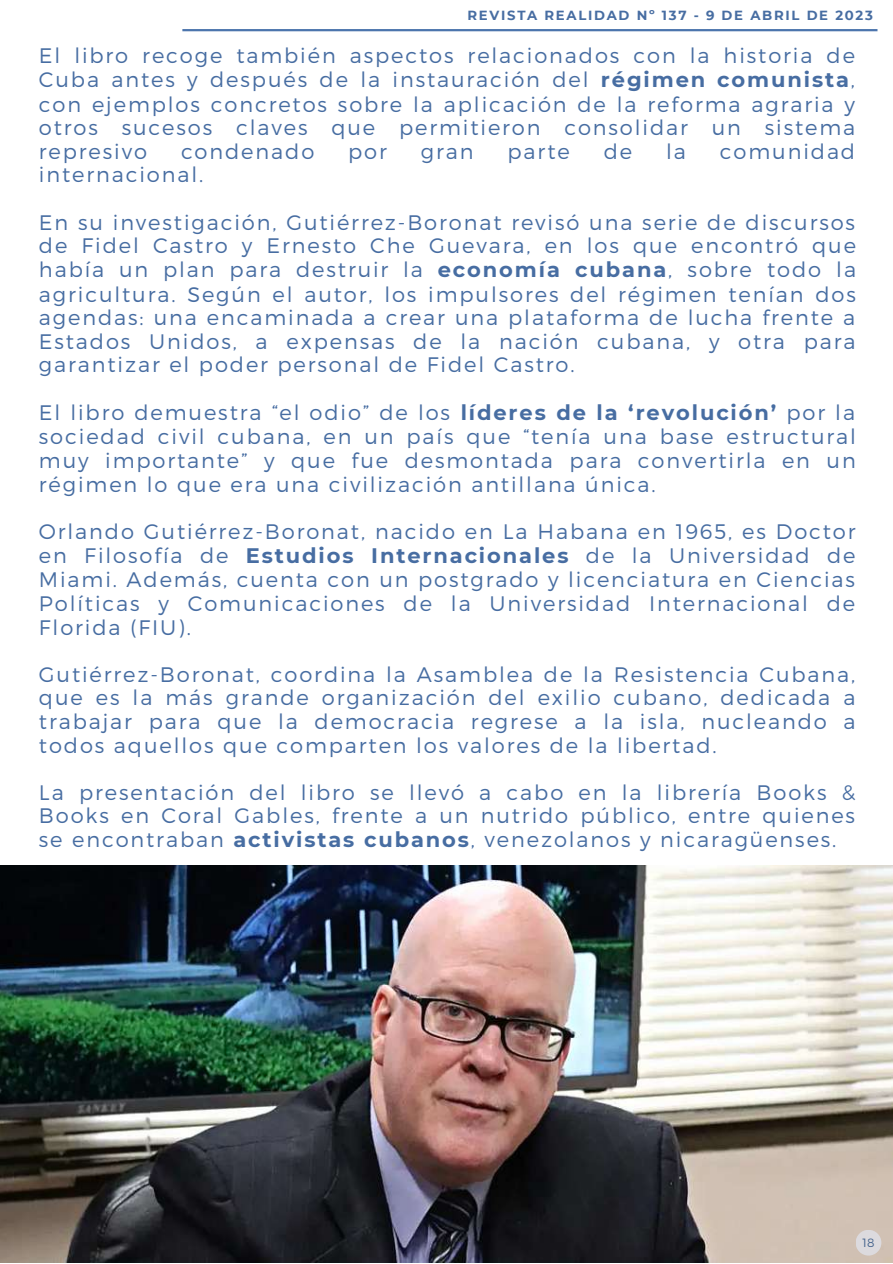
<style>
.page{position:relative;width:893px;height:1264px;background:#fff}
.page>*{position:absolute;margin:0;border:0;box-sizing:border-box;transform-origin:0 0}
.t1{font:300 21px/23.9px "Montserrat";letter-spacing:.09em;color:#476da2;text-align:justify}
.t2{font:700 13.2px "Montserrat";letter-spacing:.13em;color:#476da2}
.t3{font:300 12px "Montserrat";color:#42618b}
.s1{font-weight:700}
</style>
<div class="page">
<img style="left:0;top:865px;width:892px;height:396px">
<div style="left:855px;top:1229px;width:26px;height:26px;background:#dcdade;border-radius:50%"></div>
<hr style="left:182px;top:29px;width:695px;height:2px;background:#4c75ad">
<p class="t2" style="left:467px;top:8px;width:407px">REVISTA REALIDAD Nº 137 - 9 DE ABRIL DE 2023</p>
<p class="t1" style="left:39px;top:43px;width:817px">El libro recoge también aspectos relacionados con la historia de Cuba antes y después de la instauración del <span class="s1">régimen comunista</span>, con ejemplos concretos sobre la aplicación de la reforma agraria y otros sucesos claves que permitieron consolidar un sistema represivo</p>
<p class="t1" style="left:181px;top:138px;width:135px">condenado</p>
<p class="t1" style="left:348px;top:138px;width:40px">por</p>
<p class="t1" style="left:421px;top:138px;width:54px">gran</p>
<p class="t1" style="left:507px;top:138px;width:64px">parte</p>
<p class="t1" style="left:603px;top:138px;width:30px">de</p>
<p class="t1" style="left:666px;top:138px;width:21px">la</p>
<p class="t1" style="left:719px;top:138px;width:137px">comunidad</p>
<p class="t1" style="left:39px;top:162px;width:166px">internacional.</p>
<p class="t1" style="left:39px;top:209px;width:818px">En su investigación, Gutiérrez-Boronat revisó una serie de discursos de Fidel Castro y Ernesto Che Guevara, en los que encontró que había un plan para destruir la <span class="s1">economía cubana</span>, sobre todo la agricultura. Según el autor, los impulsores del régimen tenían dos agendas: una encaminada a crear una plataforma de lucha frente a Estados Unidos, a expensas de la nación cubana, y otra para garantizar el poder personal de Fidel Castro.</p>
<p class="t1" style="left:39px;top:399px;width:818px">El libro demuestra “el odio” de los <span class="s1">líderes de la ‘revolución’</span> por la sociedad civil cubana, en un país que “tenía una base estructural muy importante” y que fue desmontada para convertirla en un régimen lo que era una civilización antillana única.</p>
<p class="t1" style="left:39px;top:518px;width:818px">Orlando Gutiérrez-Boronat, nacido en La Habana en 1965, es Doctor en Filosofía de <span class="s1">Estudios Internacionales</span> de la Universidad de Miami. Además, cuenta con un postgrado y licenciatura en Ciencias Políticas y Comunicaciones de la Universidad Internacional de Florida (FIU).</p>
<p class="t1" style="left:39px;top:661px;width:818px">Gutiérrez-Boronat, coordina la Asamblea de la Resistencia Cubana, que es la más grande organización del exilio cubano, dedicada a trabajar para que la democracia regrese a la isla, nucleando a todos aquellos que comparten los valores de la libertad.</p>
<p class="t1" style="left:39px;top:779px;width:818px">La presentación del libro se llevó a cabo en la librería Books &amp; Books en Coral Gables, frente a un nutrido público, entre quienes se encontraban <span class="s1">activistas cubanos</span>, venezolanos y nicaragüenses.</p>
<p class="t3" style="left:862px;top:1234px;width:13px">18</p>
</div>
